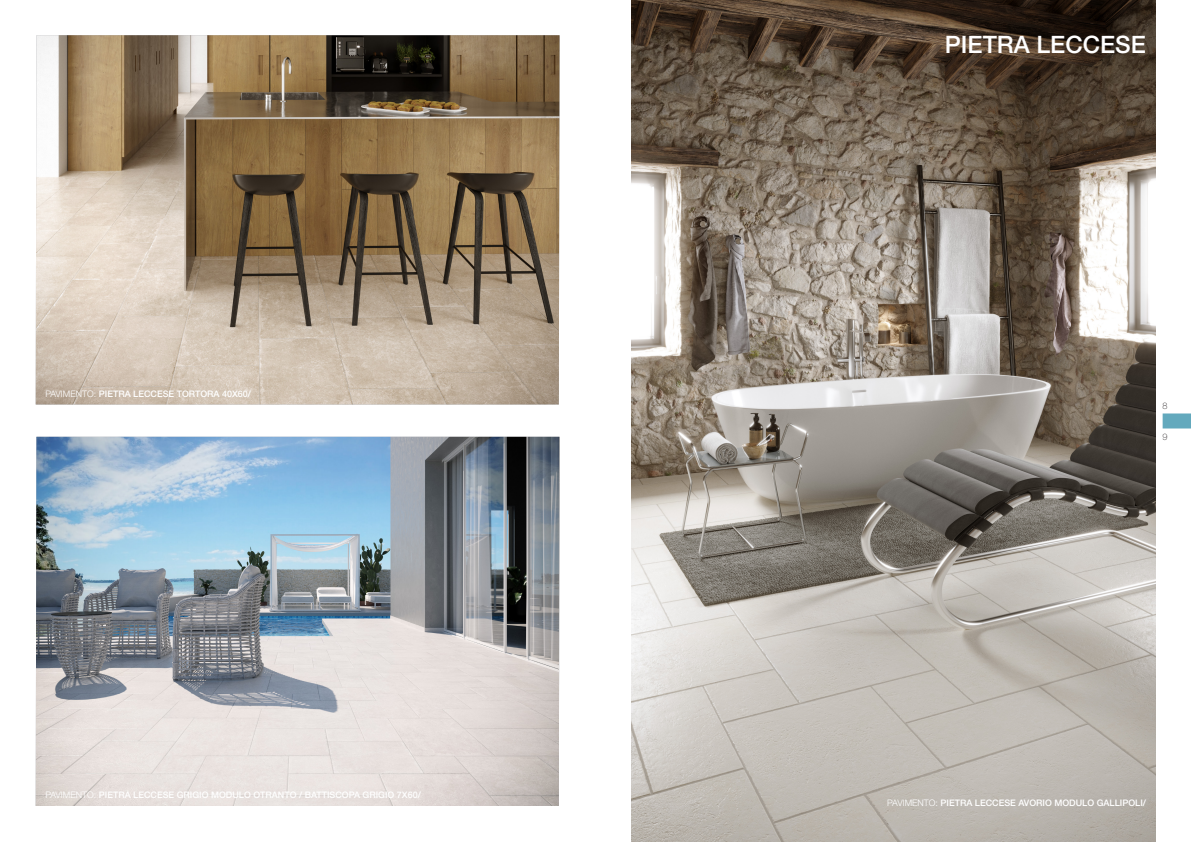
<style>
.page{position:relative;width:1191px;height:842px;background:#fff}
.page>*{position:absolute;margin:0;border:0;box-sizing:border-box;transform-origin:0 0}
.t1{font:500 24px "Helvetica Neue LT Std";color:#fff}
.t2{font:500 9px "Helvetica Neue LT Std";color:#fff}
.t3{font:100 9px "Helvetica Neue LT Std";color:#231f20}
.s1{font-weight:300}
</style>
<div class="page">
<div style="left:1162px;top:413px;width:29px;height:15px;background:#63a9bd"></div>
<img style="left:36px;top:35px;width:523px;height:369px">
<img style="left:36px;top:437px;width:523px;height:369px">
<img style="left:632px;top:0;width:523px;height:842px">
<p class="t2" style="left:45px;top:388px;width:207px"><span class="s1">PAVIMENTO:</span> PIETRA LECCESE TORTORA 40X60/</p>
<p class="t2" style="left:45px;top:790px;width:377px"><span class="s1">PAVIMENTO:</span> PIETRA LECCESE GRIGIO MODULO OTRANTO / BATTISCOPA GRIGIO 7X60/</p>
<p class="t1" style="left:945px;top:30px;width:202px">PIETRA LECCESE</p>
<p class="t3" style="left:1162px;top:401px;width:7px">8</p>
<p class="t3" style="left:1162px;top:432px;width:7px">9</p>
<p class="t2" style="left:887px;top:797px;width:260px"><span class="s1">PAVIMENTO:</span> PIETRA LECCESE AVORIO MODULO GALLIPOLI/</p>
</div>
